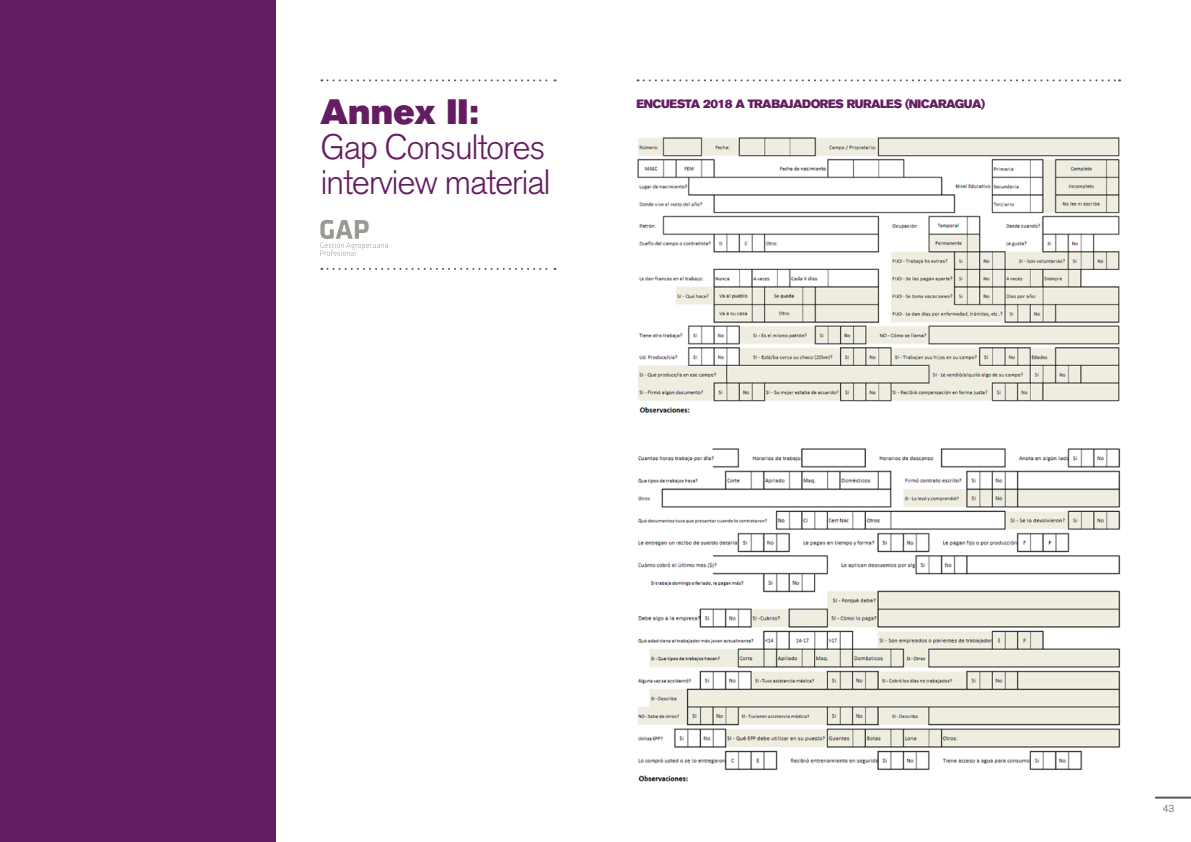
<style>
.page{position:relative;width:1191px;height:842px;background:#fff}
.page>*{position:absolute;margin:0;border:0;box-sizing:border-box;transform-origin:0 0}
.t1{font:300 35px/35px "Akzidenz Grotesk BQ";letter-spacing:-.04em;color:#641d61}
.t2{font:35px "Akzidenz Grotesk BQ Super";color:#641d61}
.t3{font:12px "Akzidenz Grotesk BQ Super";letter-spacing:-.04em;color:#641d61}
.t4{font:300 10px "Akzidenz Grotesk BQ";color:#58574b}
</style>
<div class="page">
<hr style="left:1155px;top:797px;width:36px;height:2px;background:#58574b">
<svg style="left:320px;top:220px;width:68px;height:36px"></svg>
<svg style="left:321px;top:268px;width:234px;height:2px"></svg>
<svg style="left:321px;top:79px;width:234px;height:2px"></svg>
<svg style="left:637px;top:79px;width:483px;height:2px"></svg>
<div style="left:0;top:0;width:275px;height:842px;background:#641d61"></div>
<img style="left:637px;top:137px;width:484px;height:645px">
<h1 class="t2" style="left:320px;top:91px;width:160px">ANNEX II:</h1>
<h1 class="t1" style="left:320px;top:130px;width:232px">Gap Consultores interview material</h1>
<p class="t3" style="left:636px;top:97px;width:42px">ENCUESTA</p>
<p class="t3" style="left:703px;top:97px;width:54px">2018 A TRA</p>
<p class="t3" style="left:771px;top:97px;width:32px">BAJADORES</p>
<p class="t3" style="left:847px;top:97px;width:80px">RURALES (NICARAG</p>
<p class="t3" style="left:964px;top:97px;width:23px">UA)</p>
<p class="t4" style="left:1162px;top:803px;width:13px">43</p>
</div>
